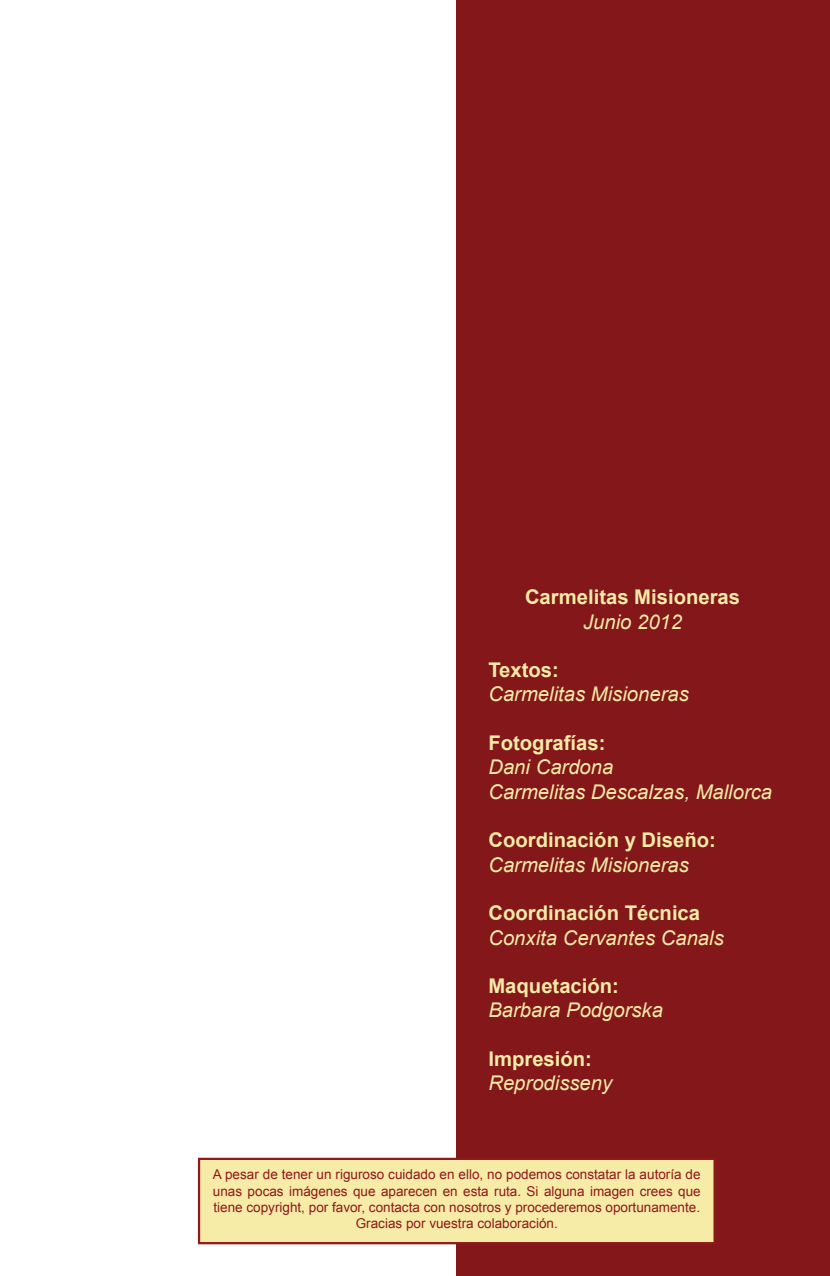
<style>
.page{position:relative;width:830px;height:1276px;background:#fff}
.page>*{position:absolute;margin:0;border:0;box-sizing:border-box;transform-origin:0 0}
.t1{font:italic 20.25px/24.3px "Arial";color:#f6eba7}
.t2{font:700 20.25px "Arial";color:#f6eba7}
.t3{font:13.5px/16.2px "Arial";color:#91181b;text-align:center}
</style>
<div class="page">
<div style="left:456px;top:0;width:373px;height:1276px;background:#83171a"></div>
<div style="left:199px;top:1159px;width:515px;height:84px;background:#f6eba7"></div>
<div style="left:198px;top:1157px;width:517px;height:87px;border:2px solid #91181b"></div>
<h1 class="t2" style="left:524px;top:583px;width:216px">Carmelitas Misioneras</h1>
<h1 class="t1" style="left:582px;top:609px;width:101px">Junio 2012</h1>
<h1 class="t2" style="left:488px;top:656px;width:72px">Textos:</h1>
<h1 class="t1" style="left:488px;top:682px;width:202px">Carmelitas Misioneras</h1>
<h1 class="t2" style="left:488px;top:729px;width:119px">Fotografías:</h1>
<h1 class="t1" style="left:488px;top:755px;width:285px">Dani Cardona<br>Carmelitas Descalzas, Mallorca</h1>
<h1 class="t2" style="left:488px;top:826px;width:229px">Coordinación y Diseño:</h1>
<h1 class="t1" style="left:488px;top:852px;width:202px">Carmelitas Misioneras</h1>
<h1 class="t2" style="left:488px;top:899px;width:213px">Coordinación Técnica</h1>
<h1 class="t1" style="left:488px;top:925px;width:237px">Conxita Cervantes Canals</h1>
<h1 class="t2" style="left:488px;top:972px;width:132px">Maquetación:</h1>
<h1 class="t1" style="left:488px;top:998px;width:176px">Barbara Podgorska</h1>
<h1 class="t2" style="left:488px;top:1045px;width:105px">Impresión:</h1>
<h1 class="t1" style="left:488px;top:1071px;width:125px">Reprodisseny</h1>
<p class="t3" style="left:213px;top:1166px;width:489px">A pesar de tener un riguroso cuidado en ello, no podemos constatar la autoría de unas pocas imágenes que aparecen en esta ruta. Si alguna imagen crees que tiene copyright, por favor, contacta con nosotros y procederemos oportunamente.<br>Gracias por vuestra colaboración.</p>
</div>
